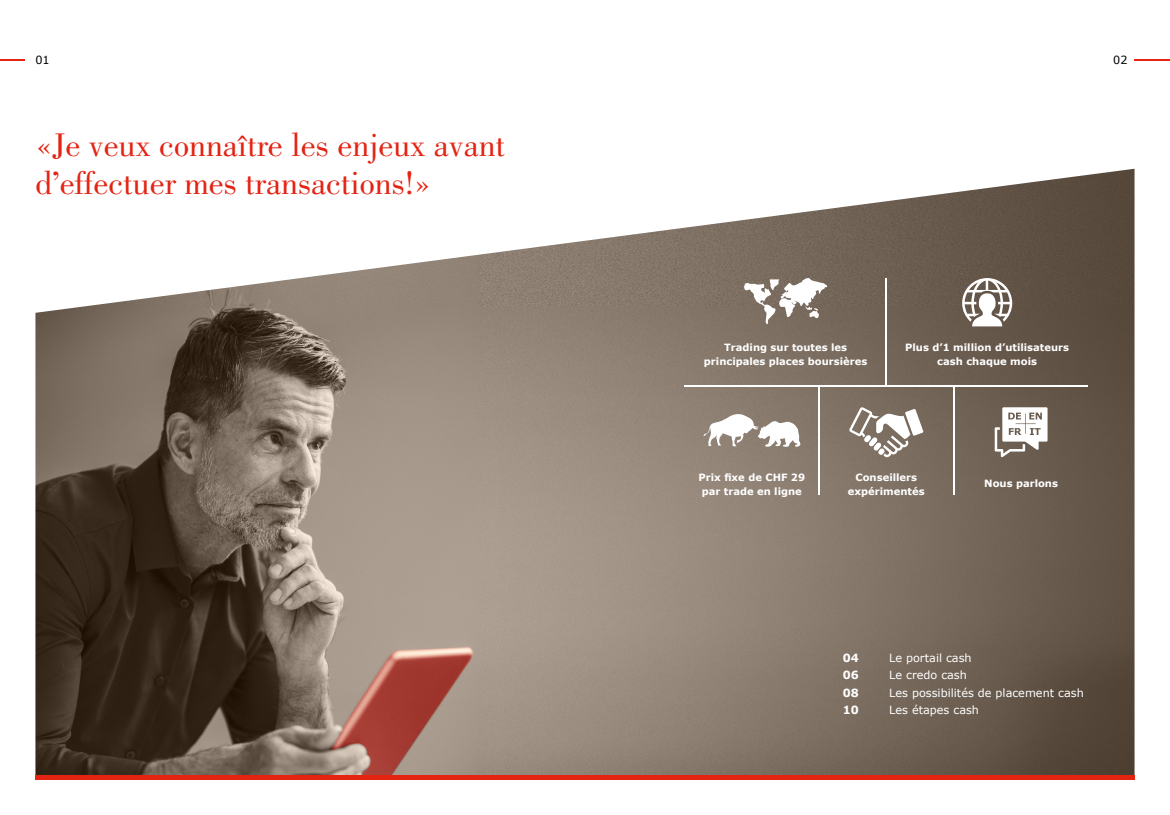
<style>
.page{position:relative;width:1170px;height:815px;background:#fff}
.page>*{position:absolute;margin:0;border:0;box-sizing:border-box;transform-origin:0 0}
.t1{font:33.75px/37.5px "Bodoni Std";color:#e42313}
.t2{font:11.25px "Verdana";color:#fff}
.t3{font:700 11.25px "Verdana";color:#fff}
.t4{font:11.25px "Verdana";color:#000}
.t5{font:700 10px/13.8px "Verdana";color:#fff;text-align:center}
</style>
<div class="page">
<img style="left:35px;top:169px;width:1099px;height:606px">
<div style="left:35px;top:775px;width:1099px;height:5px;background:#e42313"></div>
<hr style="left:0;top:59px;width:25px;height:2px;background:#e42313">
<hr style="left:1134px;top:59px;width:35px;height:2px;background:#e42313">
<hr style="left:684px;top:385px;width:403px;height:2px;background:#fff">
<hr style="left:818px;top:386px;width:1px;height:109px;background:#fff">
<hr style="left:952px;top:386px;width:2px;height:109px;background:#fff">
<hr style="left:885px;top:278px;width:2px;height:108px;background:#fff">
<svg style="left:962px;top:278px;width:50px;height:48px"></svg>
<svg style="left:744px;top:278px;width:83px;height:46px"></svg>
<svg style="left:994px;top:407px;width:53px;height:50px"></svg>
<svg style="left:849px;top:407px;width:74px;height:50px"></svg>
<svg style="left:703px;top:413px;width:97px;height:34px"></svg>
<p class="t4" style="left:35px;top:53px;width:16px">01</p>
<h1 class="t1" style="left:35px;top:127px;width:471px">«Je veux connaître les enjeux avant d’effectuer mes transactions!»</h1>
<p class="t4" style="left:1113px;top:53px;width:16px">02</p>
<p class="t5" style="left:704px;top:341px;width:165px">Trading sur toutes les principales places boursières</p>
<p class="t5" style="left:905px;top:341px;width:165px">Plus d’1 million d’utilisateurs cash chaque mois</p>
<p class="t5" style="left:698px;top:470px;width:108px">Prix fixe de CHF 29 par trade en ligne</p>
<p class="t5" style="left:847px;top:470px;width:78px">Conseillers expérimentés</p>
<p class="t5" style="left:984px;top:476px;width:75px">Nous parlons</p>
<p class="t3" style="left:842px;top:650px;width:17px">04</p>
<p class="t2" style="left:889px;top:650px;width:84px">Le portail cash</p>
<p class="t3" style="left:842px;top:668px;width:17px">06</p>
<p class="t2" style="left:889px;top:667px;width:79px">Le credo cash</p>
<p class="t3" style="left:842px;top:685px;width:17px">08</p>
<p class="t2" style="left:889px;top:685px;width:196px">Les possibilités de placement cash</p>
<p class="t3" style="left:842px;top:703px;width:17px">10</p>
<p class="t2" style="left:889px;top:702px;width:91px">Les étapes cash</p>
</div>
